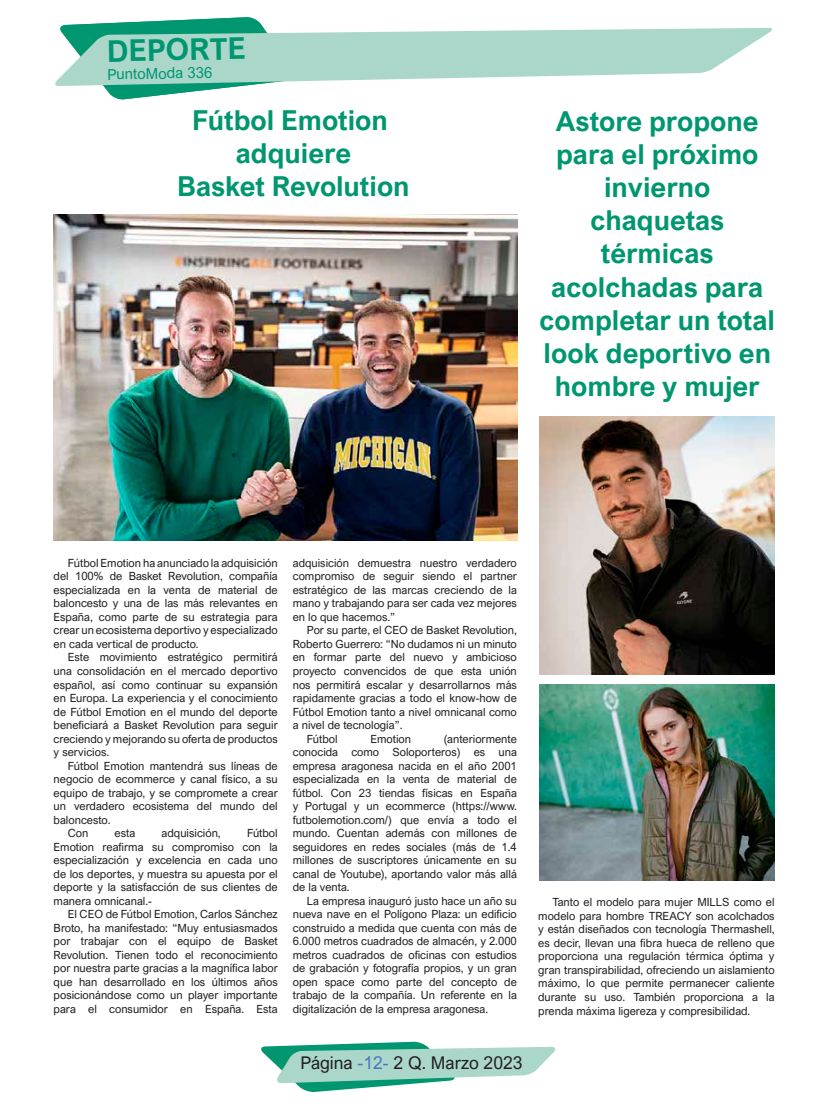
<style>
.page{position:relative;width:826px;height:1117px;background:#fff}
.page>*{position:absolute;margin:0;border:0;box-sizing:border-box;transform-origin:0 0}
.t1{font:700 30px "Arial Nova";color:#009670}
.t2{font:700 27.5px/33px "Arial Nova";color:#009670;text-align:center}
.t3{font:17.5px "Arial Nova";color:#231f20}
.t4{font:15px "Arial Nova";color:#009670}
.t5{font:11.25px/13.5px "Arial Nova";color:#231f20;text-align:justify}
.s1{color:#4978bd}
</style>
<div class="page">
<svg style="left:60px;top:17px;width:204px;height:83px"></svg>
<svg style="left:55px;top:28px;width:718px;height:58px;fill:#abd7cb"></svg>
<svg style="left:261px;top:1041px;width:295px;height:51px"></svg>
<img style="left:539px;top:416px;width:235px;height:258px">
<img style="left:539px;top:684px;width:235px;height:196px">
<img style="left:54px;top:214px;width:464px;height:326px">
<h1 class="t1" style="left:107px;top:33px;width:141px;rotate:-1deg">DEPORTE</h1>
<h3 class="t4" style="left:107px;top:66px;width:106px;rotate:-1deg">PuntoModa 336</h3>
<h2 class="t2" style="left:177px;top:104px;width:234px">Fútbol Emotion adquiere<br>Basket Revolution</h2>
<h2 class="t2" style="left:539px;top:105px;width:237px">Astore propone para el próximo invierno chaquetas térmicas acolchadas para completar un total look deportivo en hombre y mujer</h2>
<p class="t5" style="left:54px;top:556px;width:226px;text-indent:14px">Fútbol Emotion ha anunciado la adquisición del 100% de Basket Revolution, compañía especializada en la venta de material de baloncesto y una de las más relevantes en España, como parte de su estrategia para crear un ecosistema deportivo y especializado en cada vertical de producto.</p>
<p class="t5" style="left:54px;top:650px;width:226px;text-align:left;text-indent:14px">Este movimiento estratégico permitirá una consolidación en el mercado deportivo español, así como continuar su expansión en Europa. La experiencia y el conocimiento de Fútbol Emotion en el mundo del deporte beneficiará a Basket Revolution para seguir creciendo y mejorando su oferta de productos y servicios.</p>
<p class="t5" style="left:68px;top:758px;width:211px">Fútbol Emotion mantendrá sus líneas de</p>
<p class="t5" style="left:54px;top:772px;width:226px">negocio de ecommerce y canal físico, a su</p>
<p class="t5" style="left:54px;top:785px;width:226px">equipo de trabajo, y se compromete a crear</p>
<p class="t5" style="left:54px;top:799px;width:226px">un verdadero ecosistema del mundo del</p>
<p class="t5" style="left:54px;top:812px;width:59px">baloncesto.</p>
<p class="t5" style="left:68px;top:826px;width:22px">Con</p>
<p class="t5" style="left:115px;top:826px;width:22px">esta</p>
<p class="t5" style="left:162px;top:826px;width:61px">adquisición,</p>
<p class="t5" style="left:54px;top:826px;width:226px;text-indent:193px">Fútbol Emotion reafirma su compromiso con la especialización y excelencia en cada uno de los deportes, y muestra su apuesta por el deporte y la satisfacción de sus clientes de manera omnicanal.-</p>
<p class="t5" style="left:54px;top:907px;width:226px;text-indent:14px">El CEO de Fútbol Emotion, Carlos Sánchez Broto, ha manifestado: “Muy entusiasmados por trabajar con el equipo de Basket Revolution. Tienen todo el reconocimiento por nuestra parte gracias a la magnífica labor que han desarrollado en los ú ltimos años posicionándose como un player importante para el consumidor en España. Esta</p>
<p class="t5" style="left:293px;top:556px;width:226px">adquisición demuestra nuestro verdadero compromiso de seguir siendo el partner estratégico de las marcas creciendo de la mano y trabajando para ser cada vez mejores en lo que hacemos.”</p>
<p class="t5" style="left:307px;top:623px;width:211px">Por su parte, el CEO de Basket Revolution,</p>
<p class="t5" style="left:293px;top:637px;width:226px">Roberto Guerrero: “No dudamos ni un minuto</p>
<p class="t5" style="left:293px;top:650px;width:226px">en formar parte del nuevo y ambicioso</p>
<p class="t5" style="left:293px;top:664px;width:226px">proyecto convencidos de que esta unión</p>
<p class="t5" style="left:293px;top:677px;width:226px">nos permitirá escalar y desarrollarnos más</p>
<p class="t5" style="left:293px;top:691px;width:226px">rapidamente gracias a todo el know-how de</p>
<p class="t5" style="left:293px;top:704px;width:226px">Fútbol Emotion tanto a nivel omnicanal como</p>
<p class="t5" style="left:293px;top:718px;width:111px">a nivel de tecnología”.</p>
<p class="t5" style="left:307px;top:731px;width:32px">Fútbol</p>
<p class="t5" style="left:370px;top:731px;width:42px">Emotion</p>
<p class="t5" style="left:293px;top:731px;width:226px;text-align:left;text-indent:151px">(anteriormente conocida como Soloporteros) es una empresa aragonesa nacida en el año 2001 especializada en la venta de material de fútbol. Con 23 tiendas físicas en España y Portugal y un ecommerce (https://www. futbolemotion.com/) que envía a todo el mundo. Cuentan además con millones de seguidores en redes sociales (más de 1.4 millones de suscriptores ú nicamente en su canal de Youtube), aportando valor más allá de la venta.</p>
<p class="t5" style="left:293px;top:893px;width:226px;text-indent:14px">La empresa inauguró justo hace un año su nueva nave en el Polígono Plaza: un edificio construido a medida que cuenta con más de 6.000 metros cuadrados de almacén, y 2.000 metros cuadrados de oficinas con estudios de grabación y fotografía propios, y un gran open space como parte del concepto de trabajo de la compañía. Un referente en la digitalización de la empresa aragonesa.</p>
<h3 class="t3" style="left:300px;top:1052px;width:223px">Página <span class="s1">-12-</span> 2 Q. Marzo 2023</h3>
<p class="t5" style="left:538px;top:895px;width:238px;text-indent:14px">Tanto el modelo para mujer MILLS como el modelo para hombre TREACY son acolchados y están diseñados con tecnología Thermashell, es decir, llevan una fibra hueca de relleno que proporciona una regulación térmica óptima y gran transpirabilidad, ofreciendo un aislamiento máximo, lo que permite permanecer caliente durante su uso. También proporciona a la prenda máxima ligereza y compresibilidad.</p>
</div>
